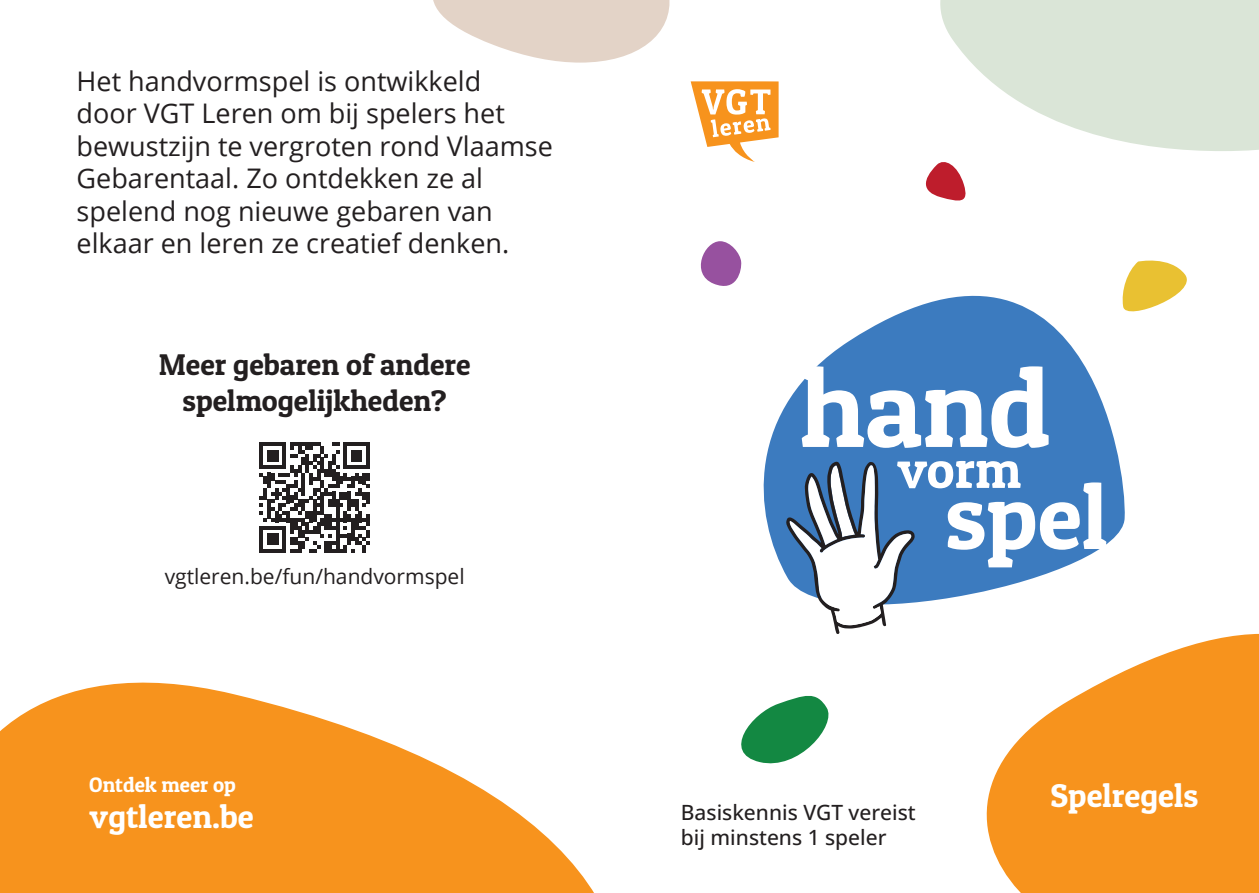
<style>
.page{position:relative;width:1259px;height:893px;background:#fff}
.page>*{position:absolute;margin:0;border:0;box-sizing:border-box;transform-origin:0 0}
.t1{font:33px "Patua One";color:#fff}
.t2{font:30px/36px "Patua One";color:#231f20;text-align:center}
.t3{font:27px/32.4px "Open Sans";color:#231f20}
.t4{font:500 21px/25.2px "Open Sans";color:#231f20}
.t5{font:21px "Open Sans";color:#231f20}
.t6{font:21px "Patua One";color:#fff}
</style>
<div class="page">
<svg style="left:433px;top:0;width:237px;height:63px"></svg>
<svg style="left:940px;top:0;width:319px;height:151px;fill:#dae5d7"></svg>
<svg style="left:690px;top:81px;width:88px;height:81px"></svg>
<svg style="left:925px;top:162px;width:40px;height:28px"></svg>
<svg style="left:700px;top:241px;width:42px;height:45px"></svg>
<svg style="left:1127px;top:260px;width:60px;height:52px"></svg>
<svg style="left:986px;top:633px;width:273px;height:260px;fill:#f7931d"></svg>
<svg style="left:0;top:682px;width:829px;height:211px;fill:#f7931d"></svg>
<svg style="left:763px;top:190px;width:364px;height:452px"></svg>
<svg style="left:801px;top:366px;width:247px;height:82px"></svg>
<svg style="left:786px;top:461px;width:320px;height:173px"></svg>
<svg style="left:259px;top:442px;width:111px;height:111px"></svg>
<p class="t3" style="left:77px;top:64px;width:478px">Het handvormspel is ontwikkeld<br>door VGT Leren om bij spelers het bewustzijn te vergroten rond Vlaamse Gebarentaal. Zo ontdekken ze al spelend nog nieuwe gebaren van elkaar en leren ze creatief denken.</p>
<p class="t2" style="left:159px;top:346px;width:313px">Meer gebaren of andere spelmogelijkheden?</p>
<p class="t5" style="left:165px;top:562px;width:301px">vgtleren.be/fun/handvormspel</p>
<p class="t6" style="left:89px;top:771px;width:148px">Ontdek meer op</p>
<p class="t1" style="left:89px;top:796px;width:166px">vgtleren.be</p>
<p class="t4" style="left:681px;top:799px;width:236px">Basiskennis VGT vereist bij minstens 1 speler</p>
<p class="t1" style="left:1050px;top:774px;width:149px">Spelregels</p>
</div>
